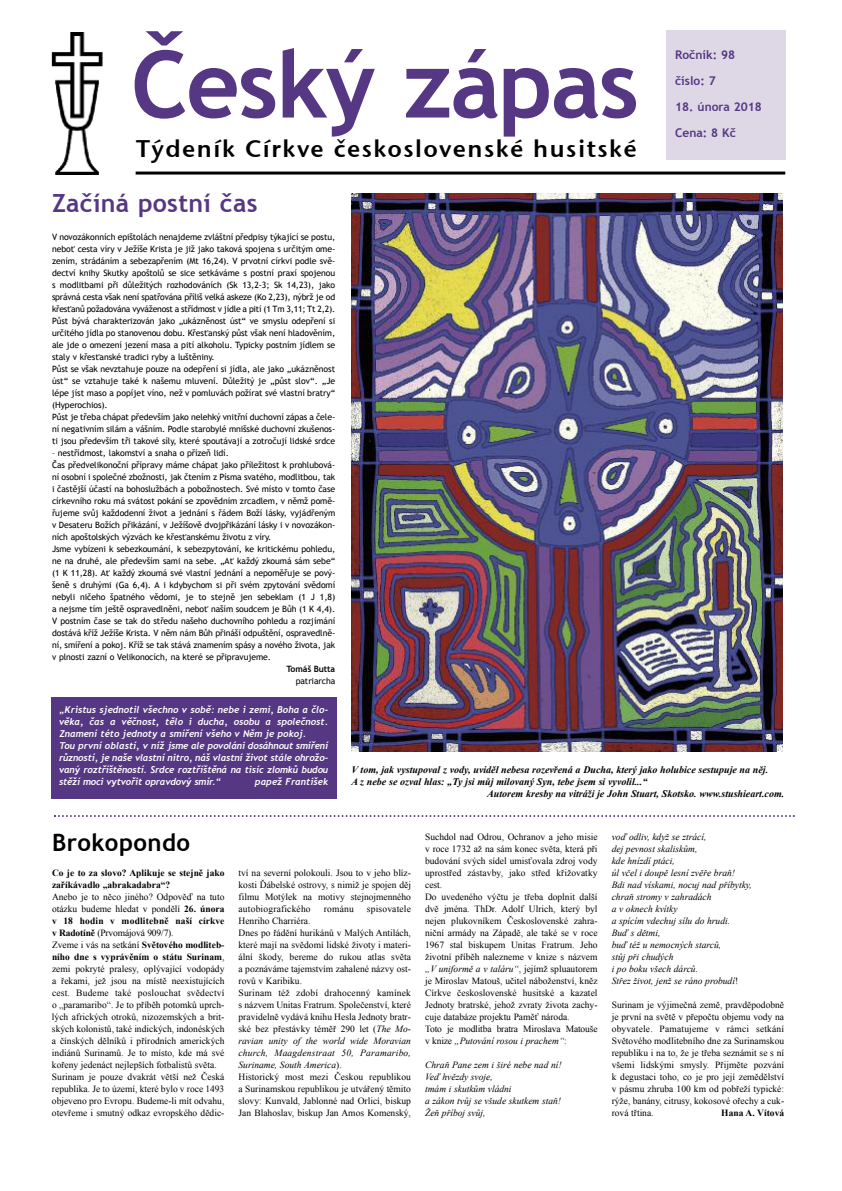
<style>
.page{position:relative;width:842px;height:1191px;background:#fff}
.page>*{position:absolute;margin:0;border:0;box-sizing:border-box;transform-origin:0 0}
.t1{font:700 93px "Trebuchet MS";letter-spacing:-.02em;color:#553783}
.t2{font:700 25px "Trebuchet MS";letter-spacing:.01em;color:#553783}
.t3{font:24px "Stone Sans Sem ITCTT Semi";letter-spacing:.06em;color:#000}
.t4{font:700 24px "Trebuchet MS";letter-spacing:.02em;color:#000}
.t5{font:700 12px/26px "Trebuchet MS";color:#553783}
.t6{font:italic 700 10px "Times New Roman";color:#000}
.t7{font:9.5px/12px "Times New Roman";color:#000}
.t8{font:italic 9.5px/12px "Times New Roman";color:#000}
.t9{font:italic 700 9.5px/12px "Trebuchet";letter-spacing:-.015em;color:#fff}
.t10{font:700 9.5px/12px "Times New Roman";color:#000}
.t11{font:9.5px "Times New Roman";letter-spacing:.02em;color:#000}
.t12{font:8.7px/12px "Trebuchet MS";letter-spacing:-.01em;color:#000}
.t13{font:700 8.7px "Trebuchet MS";letter-spacing:-.01em;color:#000}
.s1{font-weight:700}
.s2{font-style:italic}
.s3{font-style:normal}
</style>
<div class="page">
<div style="left:666px;top:30px;width:119px;height:129px;background:#ddd7e6"></div>
<hr style="left:136px;top:171px;width:649px;height:3px;background:#000">
<img style="left:51px;top:32px;width:52px;height:142px">
<img style="left:351px;top:194px;width:432px;height:558px">
<div style="left:51px;top:697px;width:285px;height:101px;background:#553783"></div>
<svg style="left:54px;top:815px;width:741px;height:2px"></svg>
<h1 class="t1" style="left:131px;top:30px;width:509px">Český zápas</h1>
<h3 class="t3" style="left:136px;top:134px;width:502px">Týdeník Církve československé husitské</h3>
<h2 class="t2" style="left:52px;top:189px;width:207px">Začíná postní čas</h2>
<p class="t12" style="left:52px;top:231px;width:285px">V novozákonních epištolách nenajdeme zvláštní předpisy týkající se postu, neboť cesta víry v Ježíše Krista je již jako taková spojena s určitým ome&shy;zením, strádáním a sebezapřením (Mt 16,24). V prvotní církvi podle svě&shy;dectví knihy Skutky apoštolů se sice setkáváme s postní praxí spojenou s modlitbami při důležitých rozhodováních (Sk 13,2-3; Sk 14,23), jako správná cesta však není spatřována příliš velká askeze (Ko 2,23), nýbrž je od křesťanů požadována vyváženost a střídmost v jídle a pití (1 Tm 3,11; Tt 2,2).<br>Půst bývá charakterizován jako „ukázněnost úst“ ve smyslu odepření si určitého jídla po stanovenou dobu. Křesťanský půst však není hladověním, ale jde o omezení jezení masa a pití alkoholu. Typicky postním jídlem se staly v křesťanské tradici ryby a luštěniny.<br>Půst se však nevztahuje pouze na odepření si jídla, ale jako „ukázněnost úst“ se vztahuje také k našemu mluvení. Důležitý je „půst slov“. „Je lépe jíst maso a popíjet víno, než v pomluvách požírat své vlastní bratry“ (Hyperochios).<br>Půst je třeba chápat především jako nelehký vnitřní duchovní zápas a čele&shy;ní negativním silám a vášním. Podle starobylé mnišské duchovní zkušenos&shy;ti jsou především tři takové síly, které spoutávají a zotročují lidské srdce</p>
<p class="t12" style="left:52px;top:447px;width:285px">– nestřídmost, lakomství a snaha o přízeň lidí.<br>Čas předvelikonoční přípravy máme chápat jako příležitost k prohlubová&shy;ní osobní i společné zbožnosti, jak čtením z Písma svatého, modlitbou, tak i častější účastí na bohoslužbách a pobožnostech. Své místo v tomto čase církevního roku má svátost pokání se zpovědním zrcadlem, v němž pomě&shy;řujeme svůj každodenní život a jednání s řádem Boží lásky, vyjádřeným v Desateru Božích přikázání, v Ježíšově dvojpřikázání lásky i v novozákon&shy;ních apoštolských výzvách ke křesťanskému životu z víry.<br>Jsme vybízeni k sebezkoumání, k sebezpytování, ke kritickému pohledu, ne na druhé, ale především sami na sebe. „Ať každý zkoumá sám sebe“ (1 K 11,28). Ať každý zkoumá své vlastní jednání a nepoměřuje se pový&shy;šeně s druhými (Ga 6,4). A i kdybychom si při svém zpytování svědomí nebyli ničeho špatného vědomi, je to stejně jen sebeklam (1 J 1,8) a nejsme tím ještě ospravedlněni, neboť naším soudcem je Bůh (1 K 4,4).<br>V postním čase se tak do středu našeho duchovního pohledu a rozjímání dostává kříž Ježíše Krista. V něm nám Bůh přináší odpuštění, ospravedlně&shy;ní, smíření a pokoj. Kříž se tak stává znamením spásy a nového života, jak v plnosti zazní o Velikonocích, na které se připravujeme.</p>
<p class="t13" style="left:286px;top:664px;width:50px">Tomáš Butta</p>
<p class="t12" style="left:296px;top:675px;width:41px">patriarcha</p>
<p class="t5" style="left:675px;top:41px;width:61px">Ročník: 98 číslo: 7</p>
<p class="t5" style="left:675px;top:93px;width:88px">18. února 2018<br>Cena: 8 Kč</p>
<p class="t9" style="left:59px;top:703px;width:271px">„Kristus sjednotil všechno v sobě: nebe i zemi, Boha a člo&shy;věka, čas a věčnost, tělo i ducha, osobu a společnost.<br>Znamení této jednoty a smíření všeho v Něm je pokoj.<br>Tou první oblastí, v níž jsme ale povoláni dosáhnout smíření růzností, je naše vlastní nitro, náš vlastní život stále ohrožo&shy;vaný roztříštěností. Srdce roztříštěná na tisíc zlomků budou stěží moci vytvořit opravdový smír.“</p>
<p class="t9" style="left:255px;top:775px;width:75px">papež František</p>
<p class="t6" style="left:351px;top:764px;width:418px">V tom, jak vystupoval z vody, uviděl nebesa rozevřená a Ducha, který jako holubice sestupuje na něj.</p>
<p class="t6" style="left:351px;top:776px;width:297px">A z nebe se ozval hlas: „Ty jsi můj milovaný Syn, tebe jsem si vyvolil...“</p>
<p class="t6" style="left:487px;top:788px;width:298px">Autorem kresby na vitráži je John Stuart, Skotsko. www.stushieart.com.</p>
<h3 class="t4" style="left:52px;top:828px;width:139px">Brokopondo</h3>
<p class="t10" style="left:52px;top:867px;width:174px">Co je to za slovo? Aplikuje se stejně jako zaříkávadlo „abrakadabra“?</p>
<p class="t7" style="left:52px;top:891px;width:174px">Anebo je to něco jiného? Odpověď na tuto otázku budeme hledat v pondělí <span class="s1">26. února v 18 hodin v modlitebně naší církve v Radotíně</span> (Prvomájová 909/7).<br>Zveme i vás na setkání <span class="s1">Světového modliteb&shy;ního dne s vyprávěním o státu Surinam</span>, zemi pokryté pralesy, oplývající vodopády a řekami, jež jsou na místě neexistujících cest. Budeme také poslouchat svědectví o „paramaribo“. Je to příběh potomků uprch&shy;lých afrických otroků, nizozemských a brit&shy;ských kolonistů, také indických, indonéských a čínských dělníků i přírodních amerických indiánů Surinamů. Je to místo, kde má své kořeny jedenáct nejlepších fotbalistů světa.<br>Surinam je pouze dvakrát větší než Česká republika. Je to území, které bylo v roce 1493 objeveno pro Evropu. Budeme-li mít odvahu, otevřeme i smutný odkaz evropského dědic-</p>
<p class="t7" style="left:239px;top:867px;width:174px;text-align:justify">tví na severní polokouli. Jsou to v jeho blíz&shy;kosti Ďábelské ostrovy, s nimiž je spojen děj filmu Motýlek na motivy stejnojmenného autobiografického</p>
<p class="t7" style="left:324px;top:903px;width:31px">románu</p>
<p class="t11" style="left:367px;top:904px;width:46px">spisovatele</p>
<p class="t7" style="left:238px;top:915px;width:174px">Henriho Charriéra.<br>Dnes po řádění hurikánů v Malých Antilách, které mají na svědomí lidské životy i materi&shy;ální škody, bereme do rukou atlas světa a poznáváme tajemstvím zahalené názvy ost&shy;rovů v Karibiku.<br>Surinam též zdobí drahocenný kamínek s názvem Unitas Fratrum. Společenství, které pravidelně vydává knihu Hesla Jednoty bratr&shy;ské bez přestávky téměř 290 let (<span class="s2">The Mo&shy;ravian unity of the world wide Moravian church, Maagdenstraat 50, Paramaribo, Suriname, South America</span>).<br>Historický most mezi Českou republikou a Surinamskou republikou je utvářený těmito slovy: Kunvald, Jablonné nad Orlicí, biskup Jan Blahoslav, biskup Jan Amos Komenský,</p>
<p class="t7" style="left:425px;top:831px;width:174px">Suchdol nad Odrou, Ochranov a jeho misie v roce 1732 až na sám konec světa, která při budování svých sídel umisťovala zdroj vody uprostřed zástavby, jako střed křižovatky cest.<br>Do uvedeného výčtu je třeba doplnit další dvě jména. ThDr. Adolf Ulrich, který byl nejen plukovníkem Československé zahra&shy;niční armády na Západě, ale také se v roce 1967 stal biskupem Unitas Fratrum. Jeho životní příběh nalezneme v knize s názvem <span class="s2">„V uniformě a v taláru“</span>, jejímž spluautorem je Miroslav Matouš, učitel náboženství, kněz Církve československé husitské a kazatel Jednoty bratrské, jehož zvraty života zachy&shy;cuje databáze projektu Paměť národa.<br>Toto je modlitba bratra Miroslava Matouše v knize <span class="s2">„Putování rosou i prachem“</span>:</p>
<p class="t8" style="left:425px;top:1059px;width:138px">Chraň Pane zem i širé nebe nad ní!<br>Veď hvězdy svoje,<br>tmám i skutkům vládni<br>a zákon tvůj se všude skutkem staň!<br>Žeň příboj svůj,</p>
<p class="t8" style="left:612px;top:831px;width:142px">voď odliv, když se ztrácí,<br>dej pevnost skaliskům,<br>kde hnízdí ptáci,<br>úl včel i doupě lesní zvěře braň!<br>Bdi nad vískami, nocuj nad příbytky, chraň stromy v zahradách<br>a v oknech kvítky<br>a spícím vdechuj sílu do hrudi.<br>Buď s dětmi,<br>buď též u nemocných starců,<br>stůj při chudých<br>i po boku všech dárců.<br>Střez život, jenž se ráno probudí<span class="s3">!</span></p>
<p class="t7" style="left:612px;top:999px;width:174px;text-align:justify">Surinam je výjimečná země, pravděpodobně je první na světě v přepočtu objemu vody na obyvatele. Pamatujeme v rámci setkání Světového modlitebního dne za Surinamskou republiku i na to, že je třeba seznámit se s ní všemi lidskými smysly. Přijměte pozvání k degustaci toho, co je pro její zemědělství v pásmu zhruba 100 km od pobřeží typické: rýže, banány, citrusy, kokosové ořechy a cuk&shy;rová třtina.</p>
<p class="t10" style="left:721px;top:1107px;width:64px">Hana A. Vítová</p>
</div>
